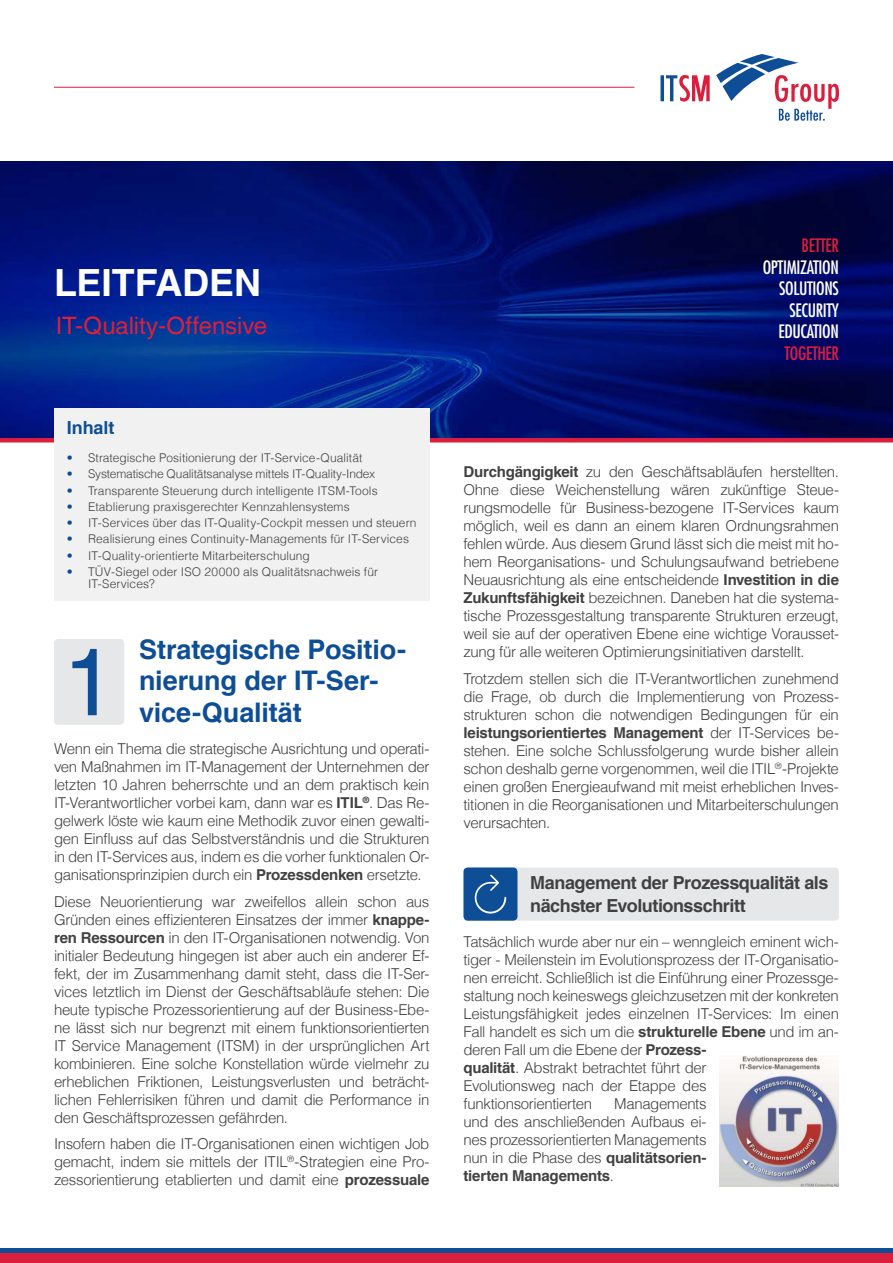
<style>
.page{position:relative;width:893px;height:1263px;background:#fff}
.page>*{position:absolute;margin:0;border:0;box-sizing:border-box;transform-origin:0 0}
.t1{font:94.35px "Helvetica LT Com";color:#0e4e96}
.t2{font:700 37.5px "Helvetica LT Com";letter-spacing:-.005em;color:#fff}
.t3{font:700 27px/31.5px "Helvetica LT Com";letter-spacing:-.005em;color:#0e4e96}
.t4{font:24px "Helvetica LT Com";letter-spacing:-.005em;color:#da1f3d}
.t5{font:700 18px/22.5px "Helvetica LT Com";letter-spacing:-.025em;color:#414042}
.t6{font:condensed 18px/21.5px "Futura LT";letter-spacing:-.02em;color:#fff;text-align:right}
.t7{font:condensed 18px "Futura LT";letter-spacing:-.02em;color:#da1f3d}
.t8{font:700 18px "Helvetica LT Com";letter-spacing:-.005em;color:#0e4e96}
.t9{font:300 15px/18px "Helvetica LT Com";letter-spacing:-.025em;color:#414042;text-align:justify}
.t10{font:300 12px/12px "Helvetica LT Com";letter-spacing:.005em;color:#414042}
.t11{font:300 12px "Helvetica LT Com";letter-spacing:-.015em;color:#414042}
.s1{color:#0e4e96}
.s2{font-weight:700}
</style>
<div class="page">
<div style="left:0;top:1248px;width:893px;height:15px;background:#0e4e96"></div>
<div style="left:0;top:1253px;width:893px;height:10px;background:#da1f3d"></div>
<hr style="left:54px;top:87px;width:580px;height:1px;background:#da1f3d">
<svg style="left:660px;top:75px;width:4px;height:26px"></svg>
<svg style="left:666px;top:75px;width:44px;height:27px"></svg>
<svg style="left:716px;top:54px;width:123px;height:67px"></svg>
<img style="left:0;top:162px;width:893px;height:276px">
<hr style="left:0;top:438px;width:893px;height:4px;background:#da1f3d">
<div style="left:54px;top:408px;width:375px;height:193px;background:#f1f1f2"></div>
<div style="left:463px;top:867px;width:376px;height:54px;background:#e6e7e8;border-radius:4px"></div>
<div style="left:463px;top:867px;width:54px;height:54px;background:#0e4e96;border-radius:4px"></div>
<img style="left:719px;top:1056px;width:120px;height:130px">
<div style="left:54px;top:639px;width:70px;height:86px;background:#e6e7e8;border-radius:4px"></div>
<svg style="left:475px;top:874px;width:31px;height:39px"></svg>
<h2 class="t2" style="left:54px;top:260px;width:209px">LEITFADEN</h2>
<h3 class="t4" style="left:56px;top:312px;width:213px">IT-Quality-Offensive</h3>
<p class="t8" style="left:67px;top:417px;width:49px">Inhalt</p>
<p class="t10" style="left:67px;top:452px;width:297px"><span class="s1">•</span> Strategische Positionierung der IT-Service-Qualität</p>
<p class="t11" style="left:67px;top:467px;width:310px"><span class="s1">•</span> Systematische Qualitätsanalyse mittels IT-Quality-Index</p>
<p class="t10" style="left:67px;top:484px;width:312px"><span class="s1">•</span> Transparente Steuerung durch intelligente ITSM-Tools</p>
<p class="t10" style="left:67px;top:500px;width:284px"><span class="s1">•</span> Etablierung praxisgerechter Kennzahlensystems</p>
<p class="t10" style="left:67px;top:517px;width:351px"><span class="s1">•</span> IT-Services über das IT-Quality-Cockpit messen und steuern</p>
<p class="t10" style="left:67px;top:533px;width:344px"><span class="s1">•</span> Realisierung eines Continuity-Managements für IT-Services</p>
<p class="t10" style="left:67px;top:549px;width:245px"><span class="s1">•</span> IT-Quality-orientierte Mitarbeiterschulung</p>
<p class="t10" style="left:88px;top:565px;width:292px;text-indent:-21px"><span class="s1">•</span> TÜV-Siegel oder ISO 20000 als Qualitätsnachweis für<br>IT-Services?</p>
<h1 class="t1" style="left:63px;top:627px;width:54px">1</h1>
<h3 class="t3" style="left:139px;top:633px;width:268px">Strategische Positio&shy;nierung der IT-Ser&shy;vice-Qualität</h3>
<p class="t9" style="left:54px;top:740px;width:377px">Wenn ein Thema die strategische Ausrichtung und operati&shy;ven Maßnahmen im IT-Management der Unternehmen der letzten 10 Jahren beherrschte und an dem praktisch kein IT-Verantwortlicher vorbei kam, dann war es <span class="s2">ITIL</span><sup>®</sup>. Das Re&shy;gelwerk löste wie kaum eine Methodik zuvor einen gewalti&shy;gen Einfluss auf das Selbstverständnis und die Strukturen in den IT-Services aus, indem es die vorher funktionalen Or&shy;ganisationsprinzipien durch ein <span class="s2">Prozessdenken</span> ersetzte.</p>
<p class="t9" style="left:54px;top:892px;width:377px">Diese Neuorientierung war zweifellos allein schon aus Gründen eines effizienteren Einsatzes der immer <span class="s2">knappe&shy;ren Ressourcen</span> in den IT-Organisationen notwendig. Von initialer Bedeutung hingegen ist aber auch ein anderer Ef&shy;fekt, der im Zusammenhang damit steht, dass die IT-Ser&shy;vices letztlich im Dienst der Geschäftsabläufe stehen: Die heute typische Prozessorientierung auf der Business-Ebe&shy;ne lässt sich nur begrenzt mit einem funktionsorientierten IT Service Management (ITSM) in der ursprünglichen Art kombinieren. Eine solche Konstellation würde vielmehr zu erheblichen Friktionen, Leistungsverlusten und beträcht&shy;lichen Fehlerrisiken führen und damit die Performance in den Geschäftsprozessen gefährden.</p>
<p class="t9" style="left:54px;top:1135px;width:377px">Insofern haben die IT-Organisationen einen wichtigen Job gemacht, indem sie mittels der ITIL<sup>®</sup>-Strategien eine Pro&shy;zessorientierung etablierten und damit eine <span class="s2">prozessuale</span></p>
<p class="t7" style="left:802px;top:235px;width:39px">BETTER</p>
<p class="t6" style="left:763px;top:256px;width:78px">OPTIMIZATION<br>SOLUTIONS<br>SECURITY<br>EDUCATION</p>
<p class="t7" style="left:784px;top:342px;width:56px">TOGETHER</p>
<p class="t9" style="left:463px;top:463px;width:377px"><span class="s2">Durchgängigkeit</span> zu den Geschäftsabläufen herstellten.<br>Ohne diese Weichenstellung wären zukünftige Steue&shy;rungsmodelle für Business-bezogene IT-Services kaum möglich, weil es dann an einem klaren Ordnungsrahmen fehlen würde. Aus diesem Grund lässt sich die meist mit ho&shy;hem Reorganisations- und Schulungsaufwand betriebene Neuausrichtung als eine entscheidende <span class="s2">Investition in die Zukunftsfähigkeit</span> bezeichnen. Daneben hat die systema&shy;tische Prozessgestaltung transparente Strukturen erzeugt, weil sie auf der operativen Ebene eine wichtige Vorausset&shy;zung für alle weiteren Optimierungsinitiativen darstellt.</p>
<p class="t9" style="left:463px;top:669px;width:377px">Trotzdem stellen sich die IT-Verantwortlichen zunehmend die Frage, ob durch die Implementierung von Prozess&shy;strukturen schon die notwendigen Bedingungen für ein <span class="s2">leistungsorientiertes Management</span> der IT-Services be&shy;stehen. Eine solche Schlussfolgerung wurde bisher allein schon deshalb gerne vorgenommen, weil die ITIL<sup>®</sup>-Projekte einen großen Energieaufwand mit meist erheblichen Inves&shy;titionen in die Reorganisationen und Mitarbeiterschulungen verursachten.</p>
<p class="t5" style="left:530px;top:872px;width:300px">Management der Prozessqualität als nächster Evolutionsschritt</p>
<p class="t9" style="left:463px;top:932px;width:377px;text-align:left">Tatsächlich wurde aber nur ein – wenngleich eminent wich&shy;tiger - Meilenstein im Evolutionsprozess der IT-Organisatio&shy;nen erreicht. Schließlich ist die Einführung einer Prozessge&shy;staltung noch keineswegs gleichzusetzen mit der konkreten Leistungsfähigkeit jedes einzelnen IT-Services: Im einen Fall handelt es sich um die <span class="s2">strukturelle Ebene</span> und im an&shy;deren Fall um die Ebene der <span class="s2">Prozess-<br>qualität</span>. Abstrakt betrachtet führt der<br>Evolutionsweg nach der Etappe des<br>funktionsorientierten</p>
<p class="t9" style="left:463px;top:1094px;width:245px;text-indent:151px">Managements und des anschließenden Aufbaus ei&shy;nes prozessorientierten Managements nun in die Phase des <span class="s2">qualitätsorien&shy;tierten Managements</span>.</p>
</div>
